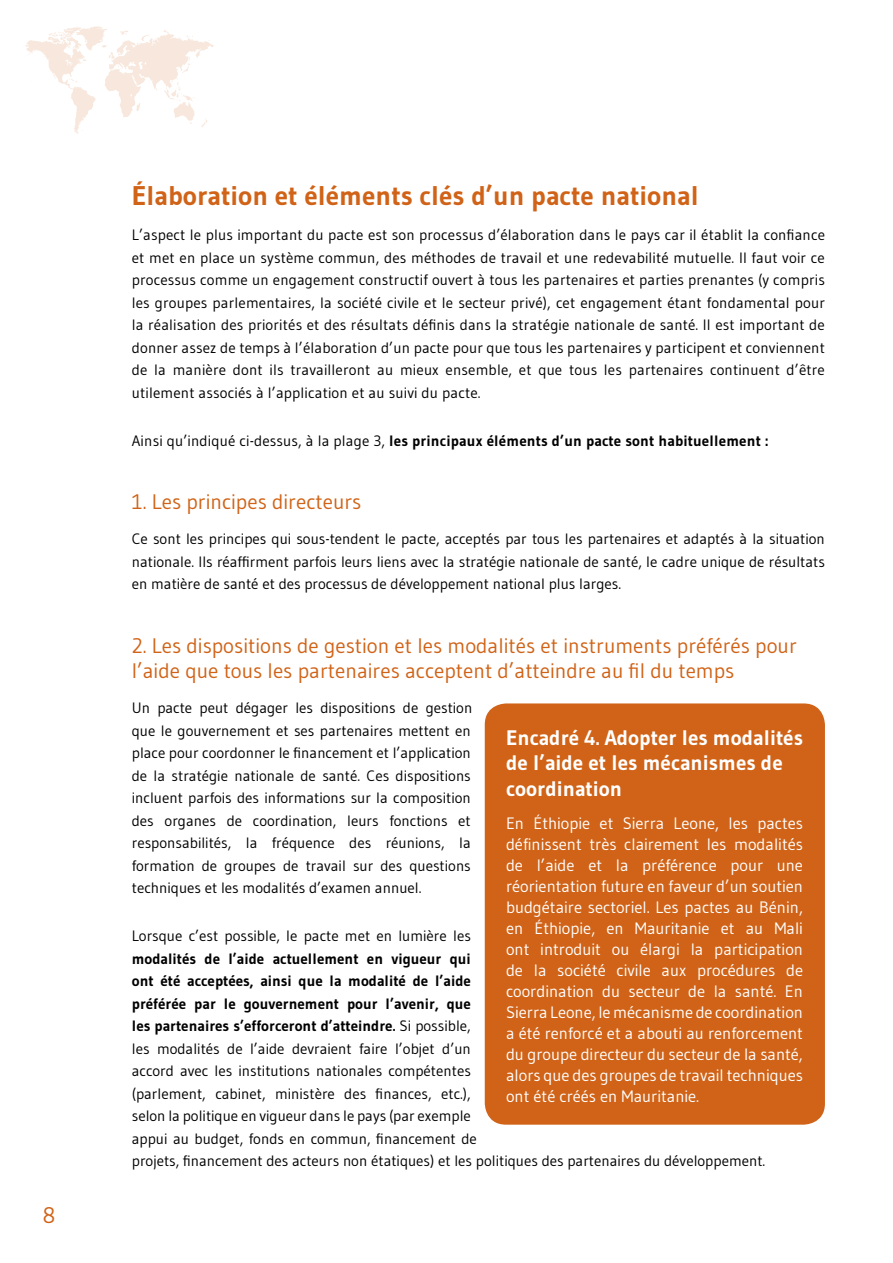
<style>
.page{position:relative;width:893px;height:1263px;background:#fff}
.page>*{position:absolute;margin:0;border:0;box-sizing:border-box;transform-origin:0 0}
.t1{font:700 27px "Gudea";color:#d06317}
.t2{font:22.5px "Gudea";color:#d06317}
.t3{font:21px/25.2px "Gudea";color:#d06317}
.t4{font:700 21px/25.2px "Gudea";color:#fff}
.t5{font:16.5px/21px "Gudea";color:#fff;text-align:justify}
.t6{font:15px/22.5px "Gudea";color:#000;text-align:justify}
.t7{font:700 15px "Gudea";letter-spacing:.01em;color:#000}
.s1{font-weight:400}
.s2{font-weight:700}
</style>
<div class="page">
<svg style="left:25px;top:26px;width:189px;height:108px"></svg>
<div style="left:485px;top:703px;width:340px;height:422px;background:#d06317;border-radius:21px"></div>
<h2 class="t2" style="left:43px;top:1201px;width:14px">8</h2>
<h1 class="t1" style="left:132px;top:179px;width:569px">Élaboration et éléments clés d’un pacte national</h1>
<p class="t6" style="left:132px;top:223px;width:695px">L’aspect le plus important du pacte est son processus d’élaboration dans le pays car il établit la confiance et met en place un système commun, des méthodes de travail et une redevabilité mutuelle. Il faut voir ce processus comme un engagement constructif ouvert à tous les partenaires et parties prenantes (y compris les groupes parlementaires, la société civile et le secteur privé), cet engagement étant fondamental pour la réalisation des priorités et des résultats définis dans la stratégie nationale de santé. Il est important de donner assez de temps à l’élaboration d’un pacte pour que tous les partenaires y participent et conviennent de la manière dont ils travailleront au mieux ensemble, et que tous les partenaires continuent d’être utilement associés à l’application et au suivi du pacte.</p>
<p class="t7" style="left:132px;top:431px;width:638px"><span class="s1">Ainsi qu’indiqué ci-dessus, à la plage 3,</span> les principaux éléments d’un pacte sont habituellement :</p>
<h3 class="t3" style="left:132px;top:489px;width:231px">1. Les principes directeurs</h3>
<p class="t6" style="left:132px;top:528px;width:695px">Ce sont les principes qui sous-tendent le pacte, acceptés par tous les partenaires et adaptés à la situation nationale. Ils réaffirment parfois leurs liens avec la stratégie nationale de santé, le cadre unique de résultats en matière de santé et des processus de développement national plus larges.</p>
<h3 class="t3" style="left:132px;top:632px;width:666px">2. Les dispositions de gestion et les modalités et instruments préférés pour l’aide que tous les partenaires acceptent d’atteindre au fil du temps</h3>
<p class="t6" style="left:132px;top:697px;width:342px">Un pacte peut dégager les dispositions de gestion que le gouvernement et ses partenaires mettent en place pour coordonner le financement et l’application de la stratégie nationale de santé. Ces dispositions incluent parfois des informations sur la composition des organes de coordination, leurs fonctions et responsabilités, la fréquence des réunions, la formation de groupes de travail sur des questions techniques et les modalités d’examen annuel.</p>
<p class="t6" style="left:132px;top:925px;width:341px">Lorsque c’est possible, le pacte met en lumière les</p>
<p class="t6" style="left:132px;top:947px;width:635px;text-align:left"><span class="s2">modalités de l’aide actuellement en vigueur qui<br>ont été acceptées, ainsi que la modalité de l’aide<br>préférée par le gouvernement pour l’avenir, que<br>les partenaires s’efforceront d’atteindre.</span> Si possible,<br>les modalités de l’aide devraient faire l’objet d’un<br>accord avec les institutions nationales compétentes<br>(parlement, cabinet, ministère des finances, etc.),<br>selon la politique en vigueur dans le pays (par exemple<br>appui au budget, fonds en commun, financement de<br>projets, financement des acteurs non étatiques) et les politiques des partenaires du développement.</p>
<h3 class="t4" style="left:506px;top:725px;width:298px">Encadré 4. Adopter les modalités de l’aide et les mécanismes de coordination</h3>
<p class="t5" style="left:506px;top:813px;width:299px">En Éthiopie et Sierra Leone, les pactes définissent très clairement les modalités de l’aide et la préférence pour une réorientation future en faveur d’un soutien budgétaire sectoriel. Les pactes au Bénin, en Éthiopie, en Mauritanie et au Mali ont introduit ou élargi la participation de la société civile aux procédures de coordination du secteur de la santé. En Sierra Leone, le mécanisme de coordination a été renforcé et a abouti au renforcement du groupe directeur du secteur de la santé, alors que des groupes de travail techniques ont été créés en Mauritanie.</p>
</div>
